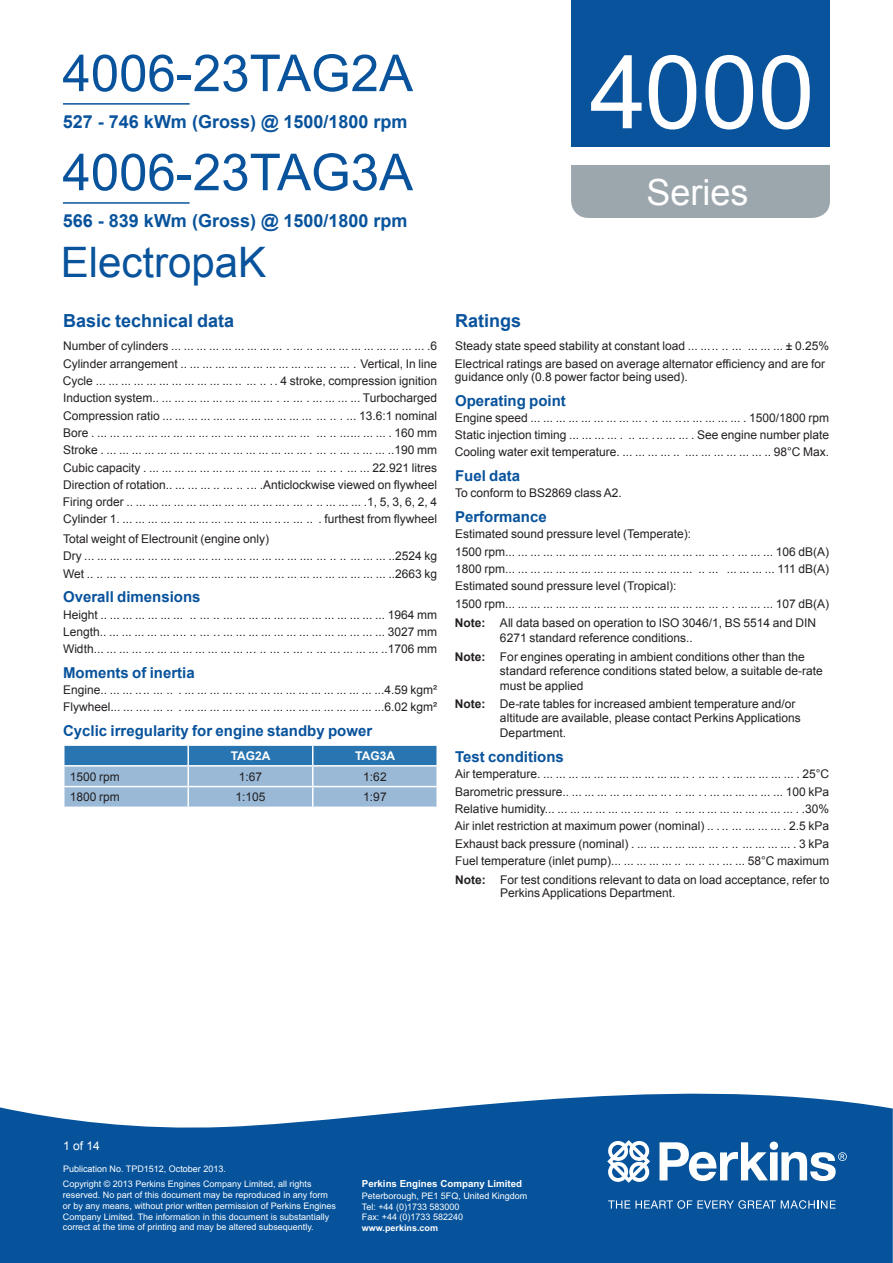
<style>
.page{position:relative;width:893px;height:1263px;background:#fff}
.page>*{position:absolute;margin:0;border:0;box-sizing:border-box;transform-origin:0 0}
.t1{font:102px "Arial";color:#fff}
.t2{font:51px "Arial";color:#08539c}
.t3{font:42px "Arial";color:#08539c}
.t4{font:36px "Arial";color:#fff}
.t5{font:700 18px "Arial";color:#08539c}
.t6{font:700 15px "Arial";color:#08539c}
.t7{font:12px/17.2px "Arial";color:#231f20}
.t8{font:700 12px "Arial";color:#fff}
.t9{font:12px "Arial";color:#fff}
.t10{font:700 9.75px "Arial";color:#fff}
.t11{font:9px/10.8px "Arial";color:#fff}
.t12{font:700 9px "Arial";color:#fff}
.s1{font-weight:700}
</style>
<div class="page">
<svg style="left:0;top:1093px;width:893px;height:170px;background:#1f64a5"></svg>
<svg style="left:608px;top:1200px;width:227px;height:9px;background:#4981b5"></svg>
<svg style="left:607px;top:1140px;width:43px;height:43px"></svg>
<svg style="left:659px;top:1141px;width:188px;height:40px"></svg>
<div style="left:571px;top:0;width:259px;height:146px;background:#08539c"></div>
<div style="left:571px;top:165px;width:259px;height:53px;background:#9ca6ad"></div>
<hr style="left:63px;top:202px;width:127px;height:2px;background:#08539c">
<hr style="left:63px;top:103px;width:127px;height:2px;background:#08539c">
<svg style="left:64px;top:745px;width:373px;height:62px;background:#7ea9ce"></svg>
<h2 class="t2" style="left:62px;top:45px;width:352px">4006-23TAG2A</h2>
<h3 class="t5" style="left:63px;top:111px;width:346px">527 - 746 kWm (Gross) @ 1500/1800 rpm</h3>
<h2 class="t2" style="left:62px;top:144px;width:352px">4006-23TAG3A</h2>
<h3 class="t5" style="left:63px;top:211px;width:346px">566 - 839 kWm (Gross) @ 1500/1800 rpm</h3>
<h3 class="t3" style="left:61px;top:239px;width:207px">ElectropaK</h3>
<h3 class="t5" style="left:63px;top:310px;width:173px">Basic technical data</h3>
<p class="t7" style="left:63px;top:338px;width:376px;text-align:justify">Number of cylinders ... ... ... ... ... ... ... ... ... .. .. ... . ... ... ... ... ... ... ... ... .6<br>Cylinder arrangement .. ... ... ... ... ... ... ... ... ... ... ... . . . .. . Vertical, In line Cycle ... ... ... ... ... ... ... ... ... ... ... .. . ....</p>
<p class="t7" style="left:63px;top:372px;width:376px;text-indent:207px">.. 4 stroke, compression ignition<br>Induction system.. ... ... ... ... ... ... ... ... ... ....</p>
<p class="t7" style="left:63px;top:389px;width:376px;text-indent:233px">... ... ... ... ... Turbocharged<br>Compression ratio ... ... ... ... ... ... ... ... ... ... ... ... . ....</p>
<p class="t7" style="left:340px;top:407px;width:99px">. ... 13.6:1 nominal</p>
<p class="t7" style="left:63px;top:424px;width:261px">Bore . ... ... ... ... ... ... ... ... ... ... ... ... ... ... ... ... ... . ....</p>
<p class="t7" style="left:340px;top:424px;width:99px">. .... ... ... . 160 mm</p>
<p class="t7" style="left:63px;top:441px;width:261px">Stroke . ... ... ... ... ... ... ... ... ... ... ... ... ... ... ... ... . . ....</p>
<p class="t7" style="left:340px;top:441px;width:99px">. .. .. ... ... ..190 mm</p>
<p class="t7" style="left:63px;top:459px;width:261px">Cubic capacity . ... ... ... ... ... ... ... ... ... ... ... ... ... . ....</p>
<p class="t7" style="left:63px;top:459px;width:376px;text-align:justify;text-indent:277px">. ... ... 22.921 litres Direction of rotation.. ... ... ... ... .. ... .. .Anticlockwise viewed on flywheel Firing order .. ... ... ... ... ... ... ... ... ... ... ... ..... .. ... . ... ... ... .1, 5, 3, 6, 2, 4<br>Cylinder 1. ... ... ... ... ... ... ... ... ... ... ... ... .. .. .. . .. . furthest from flywheel</p>
<p class="t7" style="left:63px;top:530px;width:376px">Total weight of Electrounit (engine only)<br>Dry ... ... ... ... ... ... ... ... ... ... ... ... ... ... ... ... ... ..... .. ... . ... ... ... ..2524 kg<br>Wet .. .. .. . .. . ... ... ... ... ... ... ... ... ... ... ... ... ... ... ... ... ... ... ... ... ..2663 kg</p>
<p class="t6" style="left:63px;top:589px;width:139px">Overall dimensions</p>
<p class="t7" style="left:63px;top:606px;width:376px;text-align:justify">Height .. ... ... ... ... ... ... . . . .. . . ... ... ... ... ... ... ... ... ... ... ... ... ... 1964 mm Length.. ... ... ... ... ... ... . . . .. . .. ... ... ... ... ... ... ... ... ... ... ... ... ... 3027 mm Width... ... ... ... ... ... ... ... ... ... ... ... ......</p>
<p class="t7" style="left:273px;top:640px;width:8px">.....</p>
<p class="t7" style="left:296px;top:640px;width:8px">.....</p>
<p class="t7" style="left:320px;top:640px;width:119px">... .. ... ... ... ..1706 mm</p>
<p class="t6" style="left:63px;top:664px;width:133px">Moments of inertia</p>
<p class="t7" style="left:63px;top:681px;width:376px">Engine.. ... ... .... .. . .. . ... ... ... ... ... ... ... ... ... ... ... ... ... ... ... ...4.59 kgm²<br>Flywheel... ... .... .. . .. . ... ... ... ... ... ... ... ... ... ... ... ... ... ... ... ...6.02 kgm²</p>
<p class="t6" style="left:63px;top:722px;width:311px">Cyclic irregularity for engine standby power</p>
<p class="t8" style="left:231px;top:749px;width:41px">TAG2A</p>
<p class="t8" style="left:355px;top:749px;width:41px">TAG3A</p>
<p class="t7" style="left:70px;top:768px;width:52px">1500 rpm</p>
<p class="t7" style="left:239px;top:768px;width:25px">1:67</p>
<p class="t7" style="left:363px;top:768px;width:25px">1:62</p>
<p class="t7" style="left:70px;top:788px;width:52px">1800 rpm</p>
<p class="t7" style="left:235px;top:788px;width:32px">1:105</p>
<p class="t7" style="left:363px;top:788px;width:25px">1:97</p>
<h1 class="t1" style="left:590px;top:35px;width:226px">4000</h1>
<h3 class="t4" style="left:646px;top:172px;width:104px">Series</h3>
<h3 class="t5" style="left:455px;top:310px;width:68px">Ratings</h3>
<p class="t7" style="left:455px;top:338px;width:376px">Steady state speed stability at constant load ... .... . . . .. . ... ... ... ± 0.25%<br>Electrical ratings are based on average alternator efficiency and are for</p>
<p class="t7" style="left:455px;top:368px;width:234px">guidance only (0.8 power factor being used).</p>
<p class="t6" style="left:455px;top:392px;width:112px">Operating point</p>
<p class="t7" style="left:455px;top:409px;width:376px;text-align:justify">Engine speed ... ... ... ... ... ... ... ... ... . . . . .. . .. ... ... ... ... . 1500/1800 rpm Static injection timing ... ... ... ... . . . . .. ... ... ... . See engine number plate Cooling water exit temperature. ... ... ... ... .. . .. ... ... ... ... ... .. 98°C Max.</p>
<p class="t6" style="left:455px;top:467px;width:67px">Fuel data</p>
<p class="t7" style="left:455px;top:485px;width:168px">To conform to BS2869 class A2.</p>
<p class="t6" style="left:455px;top:508px;width:93px">Performance</p>
<p class="t7" style="left:455px;top:526px;width:261px">Estimated sound pressure level (Temperate):<br>1500 rpm... ... ... ... ... ... ... ... ... ... ... ... ... ... ... ... . ....</p>
<p class="t7" style="left:455px;top:543px;width:376px;text-indent:277px">. ... ... ... 106 dB(A)<br>1800 rpm... ... ... ... ... ... ... ... ... ... ... ... ... ... ... . . . .. ... ... ... ... 111 dB(A)<br>Estimated sound pressure level (Tropical):<br>1500 rpm... ... ... ... ... ... ... ... ... ... ... ... ... ... ... ... .. . . . . ... ... ... 107 dB(A)</p>
<p class="t7" style="left:500px;top:615px;width:318px;line-height:15px;text-indent:-45px"><span class="s1">Note:</span> All data based on operation to ISO 3046/1, BS 5514 and DIN<br>6271 standard reference conditions..</p>
<p class="t7" style="left:500px;top:650px;width:324px;line-height:14.2px;text-indent:-45px"><span class="s1">Note:</span> For engines operating in ambient conditions other than the standard reference conditions stated below, a suitable de-rate must be applied</p>
<p class="t7" style="left:500px;top:697px;width:302px;line-height:14.5px;text-indent:-45px"><span class="s1">Note:</span> De-rate tables for increased ambient temperature and/or altitude are available, please contact Perkins Applications<br>Department.</p>
<p class="t6" style="left:455px;top:748px;width:110px">Test conditions</p>
<p class="t7" style="left:455px;top:766px;width:241px">Air temperature. ... ... ... ... ... ... ... ... ... ... ... .. ....</p>
<p class="t7" style="left:712px;top:766px;width:119px">... . ... ... ... ... ... . 25°C</p>
<p class="t7" style="left:455px;top:783px;width:218px">Barometric pressure.. ... ... ... ... ... ... ... ......</p>
<p class="t7" style="left:455px;top:783px;width:376px;text-align:justify;text-indent:233px">... . ... ... ... ... ... ... 100 kPa Relative humidity... ... ... ... ... ... ... ... ... ... . . . .. . ... ... ... ... ... ... ... . .30% Air inlet restriction at maximum power (nominal) .. . .. .. . ... ... ... . 2.5 kPa Exhaust back pressure (nominal) . ... ... ... ... ..... .. . .. .. ... ... ... ... . 3 kPa Fuel temperature (inlet pump)... ... ... ... ... .. . ....</p>
<p class="t7" style="left:455px;top:851px;width:376px;line-height:19.2px;text-align:right">. . ... ... 58°C maximum<br><span class="s1">Note:</span> For test conditions relevant to data on load acceptance, refer to</p>
<p class="t7" style="left:500px;top:884px;width:177px">Perkins Applications Department.</p>
<p class="t9" style="left:63px;top:1139px;width:38px">1 of 14</p>
<p class="t11" style="left:63px;top:1163px;width:164px">Publication No. TPD1512, October 2013.</p>
<p class="t11" style="left:63px;top:1178px;width:275px">Copyright © 2013 Perkins Engines Company Limited, all rights reserved. No part of this document may be reproduced in any form or by any means, without prior written permission of Perkins Engines Company Limited. The information in this document is substantially correct at the time of printing and may be altered subsequently.</p>
<p class="t10" style="left:362px;top:1178px;width:162px">Perkins Engines Company Limited</p>
<p class="t11" style="left:362px;top:1190px;width:167px">Peterborough, PE1 5FQ, United Kingdom<br>Tel: +44 (0)1733 583000<br>Fax: +44 (0)1733 582240</p>
<p class="t12" style="left:362px;top:1222px;width:78px">www.perkins.com</p>
</div>
